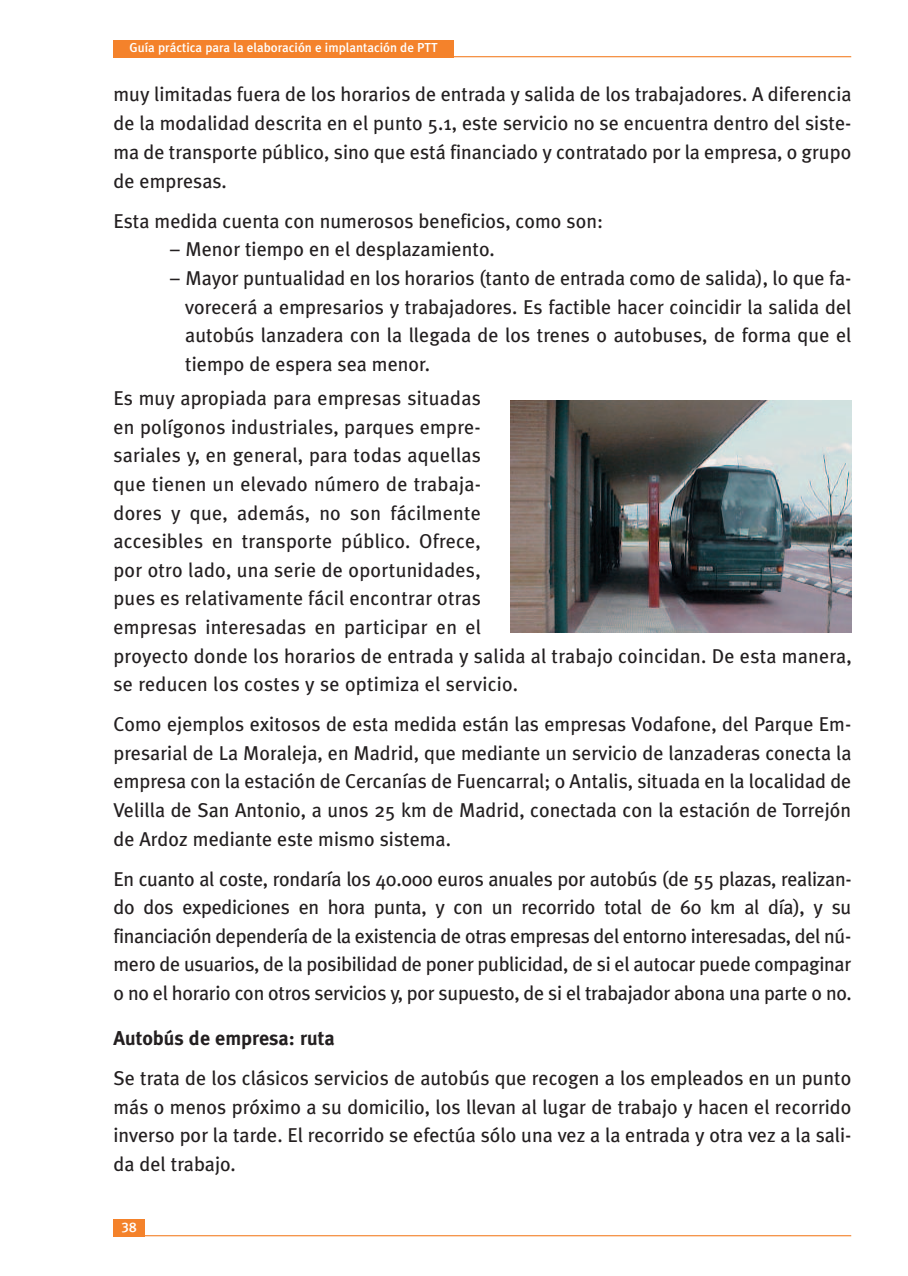
<style>
.page{position:relative;width:908px;height:1276px;background:#fff}
.page>*{position:absolute;margin:0;border:0;box-sizing:border-box;transform-origin:0 0}
.t1{font:20px/28.6px "Meta Plus";letter-spacing:.01em;color:#231f20;text-align:justify}
.t2{font:700 20px "Meta Plus";color:#231f20}
.t3{font:14px "Meta Plus Medium Caps";color:#fff}
.t4{font:500 13px "Meta Plus";color:#fff}
</style>
<div class="page">
<hr style="left:113px;top:1235px;width:737px;height:1px;background:#f4822b">
<div style="left:113px;top:1219px;width:32px;height:17px;background:#f4822b"></div>
<hr style="left:113px;top:56px;width:737px;height:1px;background:#f4822b">
<div style="left:113px;top:40px;width:341px;height:17px;background:#f4822b"></div>
<img style="left:510px;top:401px;width:340px;height:231px">
<p class="t4" style="left:129px;top:40px;width:310px">Guía práctica para la elaboración e implantación de PTT</p>
<p class="t1" style="left:113px;top:79px;width:739px">muy limitadas fuera de los horarios de entrada y salida de los trabajadores. A diferencia de la modalidad descrita en el punto 5.1, este servicio no se encuentra dentro del siste&shy;ma de transporte público, sino que está financiado y contratado por la empresa, o grupo de empresas.</p>
<p class="t1" style="left:113px;top:206px;width:491px">Esta medida cuenta con numerosos beneficios, como son:</p>
<p class="t1" style="left:170px;top:235px;width:326px">– Menor tiempo en el desplazamiento.</p>
<p class="t1" style="left:185px;top:264px;width:667px;text-indent:-15px">– Mayor puntualidad en los horarios (tanto de entrada como de salida), lo que fa&shy;vorecerá a empresarios y trabajadores. Es factible hacer coincidir la salida del autobús lanzadera con la llegada de los trenes o autobuses, de forma que el tiempo de espera sea menor.</p>
<p class="t1" style="left:113px;top:384px;width:739px;text-align:left">Es muy apropiada para empresas situadas<br>en polígonos industriales, parques empre-<br>sariales y, en general, para todas aquellas<br>que tienen un elevado número de trabaja-<br>dores y que, además, no son fácilmente<br>accesibles en transporte público. Ofrece,<br>por otro lado, una serie de oportunidades,<br>pues es relativamente fácil encontrar otras<br>empresas interesadas en participar en el<br>proyecto donde los horarios de entrada y salida al trabajo coincidan. De esta manera, se reducen los costes y se optimiza el servicio.</p>
<p class="t1" style="left:113px;top:710px;width:739px">Como ejemplos exitosos de esta medida están las empresas Vodafone, del Parque Em&shy;presarial de La Moraleja, en Madrid, que mediante un servicio de lanzaderas conecta la empresa con la estación de Cercanías de Fuencarral; o Antalis, situada en la localidad de Velilla de San Antonio, a unos 25 km de Madrid, conectada con la estación de Torrejón de Ardoz mediante este mismo sistema.</p>
<p class="t1" style="left:113px;top:864px;width:739px">En cuanto al coste, rondaría los 40.000 euros anuales por autobús (de 55 plazas, realizan&shy;do dos expediciones en hora punta, y con un recorrido total de 60 km al día), y su financiación dependería de la existencia de otras empresas del entorno interesadas, del nú&shy;mero de usuarios, de la posibilidad de poner publicidad, de si el autocar puede compaginar o no el horario con otros servicios y, por supuesto, de si el trabajador abona una parte o no.</p>
<p class="t2" style="left:113px;top:1026px;width:223px">Autobús de empresa: ruta</p>
<p class="t1" style="left:113px;top:1063px;width:739px">Se trata de los clásicos servicios de autobús que recogen a los empleados en un punto más o menos próximo a su domicilio, los llevan al lugar de trabajo y hacen el recorrido inverso por la tarde. El recorrido se efectúa sólo una vez a la entrada y otra vez a la sali&shy;da del trabajo.</p>
<p class="t3" style="left:121px;top:1218px;width:16px">38</p>
</div>
